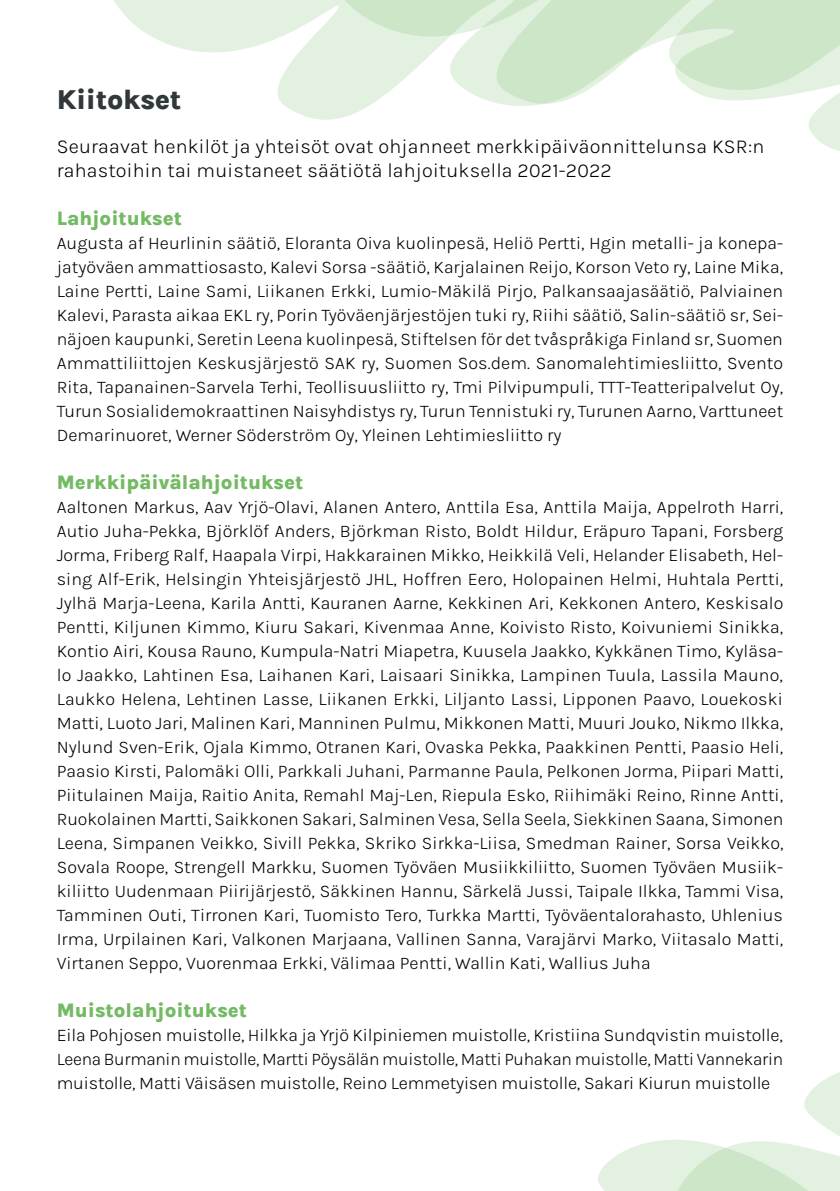
<style>
.page{position:relative;width:840px;height:1191px;background:#fff}
.page>*{position:absolute;margin:0;border:0;box-sizing:border-box;transform-origin:0 0}
.t1{font:800 28px "Karla";letter-spacing:-.01em;color:#30383b}
.t2{font:300 20px/24px "Karla";letter-spacing:.01em;color:#000}
.t3{font:800 20px "Karla";color:#73ba64}
.t4{font:300 18px/24px "Karla";color:#000;text-align:justify}
</style>
<div class="page">
<svg style="left:598px;top:1072px;width:241px;height:119px"></svg>
<svg style="left:113px;top:0;width:196px;height:117px"></svg>
<svg style="left:309px;top:0;width:530px;height:151px"></svg>
<h1 class="t1" style="left:57px;top:80px;width:126px">Kiitokset</h1>
<p class="t2" style="left:57px;top:134px;width:708px">Seuraavat henkilöt ja yhteisöt ovat ohjanneet merkkipäiväonnittelunsa KSR:n rahastoihin tai muistaneet säätiötä lahjoituksella 2021-2022</p>
<p class="t3" style="left:57px;top:204px;width:127px">Lahjoitukset</p>
<p class="t4" style="left:57px;top:230px;width:727px">Augusta af Heurlinin säätiö, Eloranta Oiva kuolinpesä, Heliö Pertti, Hgin metalli- ja konepa&shy;jatyöväen ammattiosasto, Kalevi Sorsa -säätiö, Karjalainen Reijo, Korson Veto ry, Laine Mika, Laine Pertti, Laine Sami, Liikanen Erkki, Lumio-Mäkilä Pirjo, Palkansaajasäätiö, Palviainen Kalevi, Parasta aikaa EKL ry, Porin Työväenjärjestöjen tuki ry, Riihi säätiö, Salin-säätiö sr, Sei&shy;näjoen kaupunki, Seretin Leena kuolinpesä, Stiftelsen för det tvåspråkiga Finland sr, Suomen Ammattiliittojen Keskusjärjestö SAK ry, Suomen Sos.dem. Sanomalehtimiesliitto, Svento Rita, Tapanainen-Sarvela Terhi, Teollisuusliitto ry, Tmi Pilvipumpuli, TTT-Teatteripalvelut Oy, Turun Sosialidemokraattinen Naisyhdistys ry, Turun Tennistuki ry, Turunen Aarno, Varttuneet Demarinuoret, Werner Söderström Oy, Yleinen Lehtimiesliitto ry</p>
<p class="t3" style="left:57px;top:468px;width:248px">Merkkipäivälahjoitukset</p>
<p class="t4" style="left:57px;top:494px;width:727px">Aaltonen Markus, Aav Yrjö-Olavi, Alanen Antero, Anttila Esa, Anttila Maija, Appelroth Harri, Autio Juha-Pekka, Björklöf Anders, Björkman Risto, Boldt Hildur, Eräpuro Tapani, Forsberg Jorma, Friberg Ralf, Haapala Virpi, Hakkarainen Mikko, Heikkilä Veli, Helander Elisabeth, Hel&shy;sing Alf-Erik, Helsingin Yhteisjärjestö JHL, Hoffren Eero, Holopainen Helmi, Huhtala Pertti, Jylhä Marja-Leena, Karila Antti, Kauranen Aarne, Kekkinen Ari, Kekkonen Antero, Keskisalo Pentti, Kiljunen Kimmo, Kiuru Sakari, Kivenmaa Anne, Koivisto Risto, Koivuniemi Sinikka, Kontio Airi, Kousa Rauno, Kumpula-Natri Miapetra, Kuusela Jaakko, Kykkänen Timo, Kyläsa&shy;lo Jaakko, Lahtinen Esa, Laihanen Kari, Laisaari Sinikka, Lampinen Tuula, Lassila Mauno, Laukko Helena, Lehtinen Lasse, Liikanen Erkki, Liljanto Lassi, Lipponen Paavo, Louekoski Matti, Luoto Jari, Malinen Kari, Manninen Pulmu, Mikkonen Matti, Muuri Jouko, Nikmo Ilkka, Nylund Sven-Erik, Ojala Kimmo, Otranen Kari, Ovaska Pekka, Paakkinen Pentti, Paasio Heli, Paasio Kirsti, Palomäki Olli, Parkkali Juhani, Parmanne Paula, Pelkonen Jorma, Piipari Matti, Piitulainen Maija, Raitio Anita, Remahl Maj-Len, Riepula Esko, Riihimäki Reino, Rinne Antti, Ruokolainen Martti, Saikkonen Sakari, Salminen Vesa, Sella Seela, Siekkinen Saana, Simonen Leena, Simpanen Veikko, Sivill Pekka, Skriko Sirkka-Liisa, Smedman Rainer, Sorsa Veikko, Sovala Roope, Strengell Markku, Suomen Työväen Musiikkiliitto, Suomen Työväen Musiik&shy;kiliitto Uudenmaan Piirijärjestö, Säkkinen Hannu, Särkelä Jussi, Taipale Ilkka, Tammi Visa, Tamminen Outi, Tirronen Kari, Tuomisto Tero, Turkka Martti, Työväentalorahasto, Uhlenius Irma, Urpilainen Kari, Valkonen Marjaana, Vallinen Sanna, Varajärvi Marko, Viitasalo Matti, Virtanen Seppo, Vuorenmaa Erkki, Välimaa Pentti, Wallin Kati, Wallius Juha</p>
<p class="t3" style="left:57px;top:996px;width:192px">Muistolahjoitukset</p>
<p class="t4" style="left:57px;top:1022px;width:727px">Eila Pohjosen muistolle, Hilkka ja Yrjö Kilpiniemen muistolle, Kristiina Sundqvistin muistolle, Leena Burmanin muistolle, Martti Pöysälän muistolle, Matti Puhakan muistolle, Matti Vannekarin muistolle, Matti Väisäsen muistolle, Reino Lemmetyisen muistolle, Sakari Kiurun muistolle</p>
</div>
